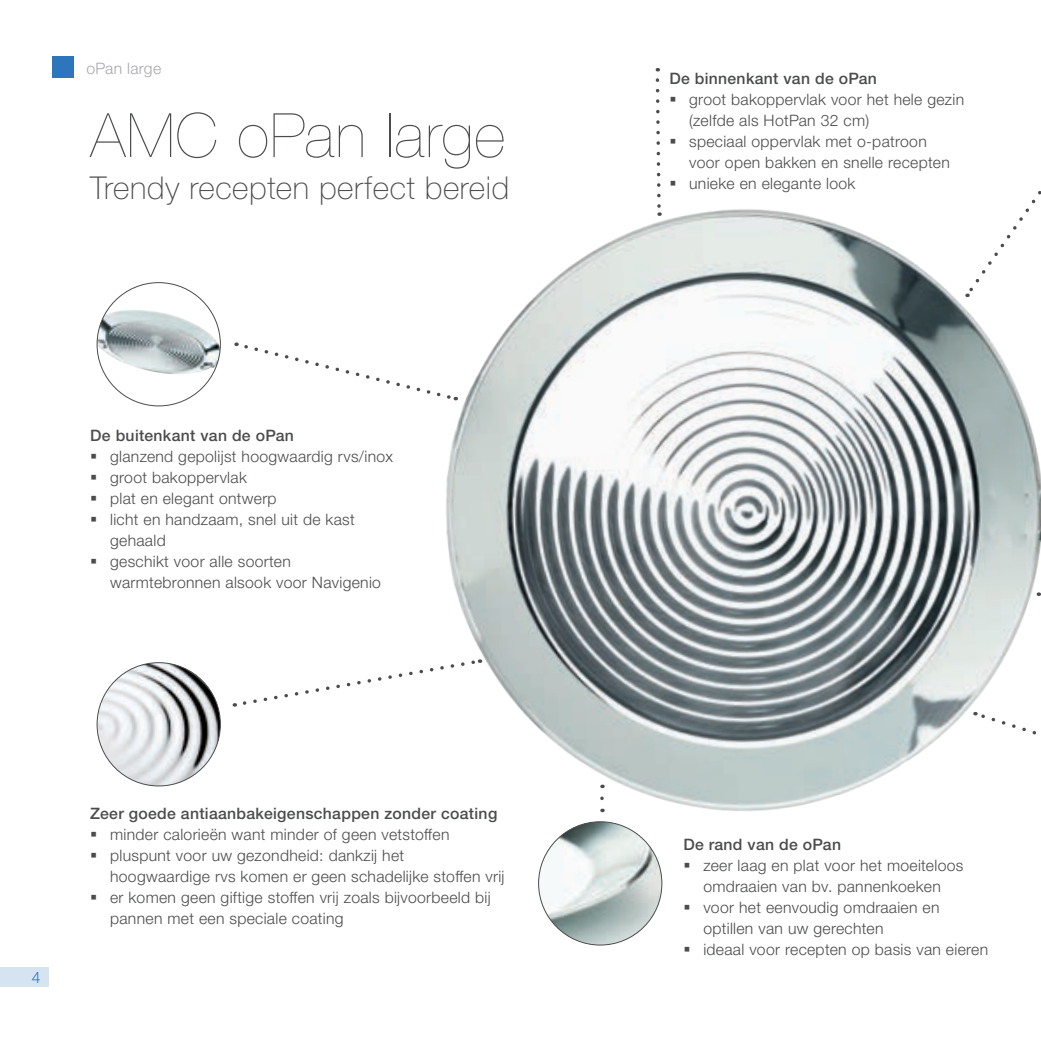
<style>
.page{position:relative;width:1041px;height:1041px;background:#fff}
.page>*{position:absolute;margin:0;border:0;box-sizing:border-box;transform-origin:0 0}
.t1{font:200 61.25px "Helvetica Neue LTW1 G";letter-spacing:.02em;color:#4b4c4d}
.t2{font:100 31.5px "Helvetica Neue LTW1 G";letter-spacing:.02em;color:#4b4c4d}
.t3{font:300 15.75px/21px "Helvetica Neue LTW1 G";letter-spacing:.02em;color:#4b4c4d}
.t4{font:500 15.75px "Helvetica Neue LTW1 G";letter-spacing:.02em;color:#4b4c4d}
.t5{font:300 15.75px "Helvetica Neue LTW1 G";letter-spacing:.02em;color:#a8a9ad}
.t6{font:300 15.75px "Helvetica Neue LTW1 G";color:#2e76bc}
</style>
<div class="page">
<div style="left:0;top:967px;width:49px;height:20px;background:#d6e4f1"></div>
<div style="left:52px;top:56px;width:22px;height:22px;background:#2e76bc"></div>
<img style="left:446px;top:209px;width:595px;height:620px">
<img style="left:97px;top:283px;width:123px;height:123px;border-radius:62px">
<img style="left:539px;top:822px;width:123px;height:123px;border-radius:62px">
<img style="left:97px;top:663px;width:123px;height:123px;border-radius:62px">
<svg style="left:236px;top:342px;width:220px;height:60px"></svg>
<svg style="left:654px;top:78px;width:8px;height:138px"></svg>
<svg style="left:965px;top:191px;width:76px;height:106px"></svg>
<svg style="left:975px;top:711px;width:66px;height:46px"></svg>
<svg style="left:234px;top:658px;width:246px;height:49px"></svg>
<svg style="left:600px;top:785px;width:4px;height:13px"></svg>
<svg style="left:1038px;top:589px;width:3px;height:9px"></svg>
<p class="t5" style="left:86px;top:58px;width:76px">oPan large</p>
<h1 class="t1" style="left:90px;top:100px;width:416px">AMC oPan large</h1>
<h2 class="t2" style="left:90px;top:169px;width:421px">Trendy recepten perfect bereid</h2>
<p class="t4" style="left:90px;top:425px;width:205px">De buitenkant van de oPan</p>
<p class="t3" style="left:110px;top:445px;width:284px">glanzend gepolijst hoogwaardig rvs/inox groot bakoppervlak<br>plat en elegant ontwerp<br>licht en handzaam, snel uit de kast gehaald<br>geschikt voor alle soorten warmtebronnen alsook voor Navigenio</p>
<p class="t6" style="left:32px;top:968px;width:10px">4</p>
<p class="t4" style="left:90px;top:803px;width:408px">Zeer goede antiaanbakeigenschappen zonder coating</p>
<p class="t3" style="left:110px;top:823px;width:396px">minder calorieën want minder of geen vetstoffen pluspunt voor uw gezondheid: dankzij het hoogwaardige rvs komen er geen schadelijke stoffen vrij er komen geen giftige stoffen vrij zoals bijvoorbeeld bij pannen met een speciale coating</p>
<p class="t4" style="left:669px;top:68px;width:209px">De binnenkant van de oPan</p>
<p class="t3" style="left:689px;top:88px;width:276px">groot bakoppervlak voor het hele gezin (zelfde als HotPan 32 cm)<br>speciaal oppervlak met o-patroon<br>voor open bakken en snelle recepten unieke en elegante look</p>
<p class="t4" style="left:683px;top:835px;width:159px">De rand van de oPan</p>
<p class="t3" style="left:703px;top:855px;width:286px">zeer laag en plat voor het moeiteloos omdraaien van bv. pannenkoeken<br>voor het eenvoudig omdraaien en optillen van uw gerechten<br>ideaal voor recepten op basis van eieren</p>
</div>
